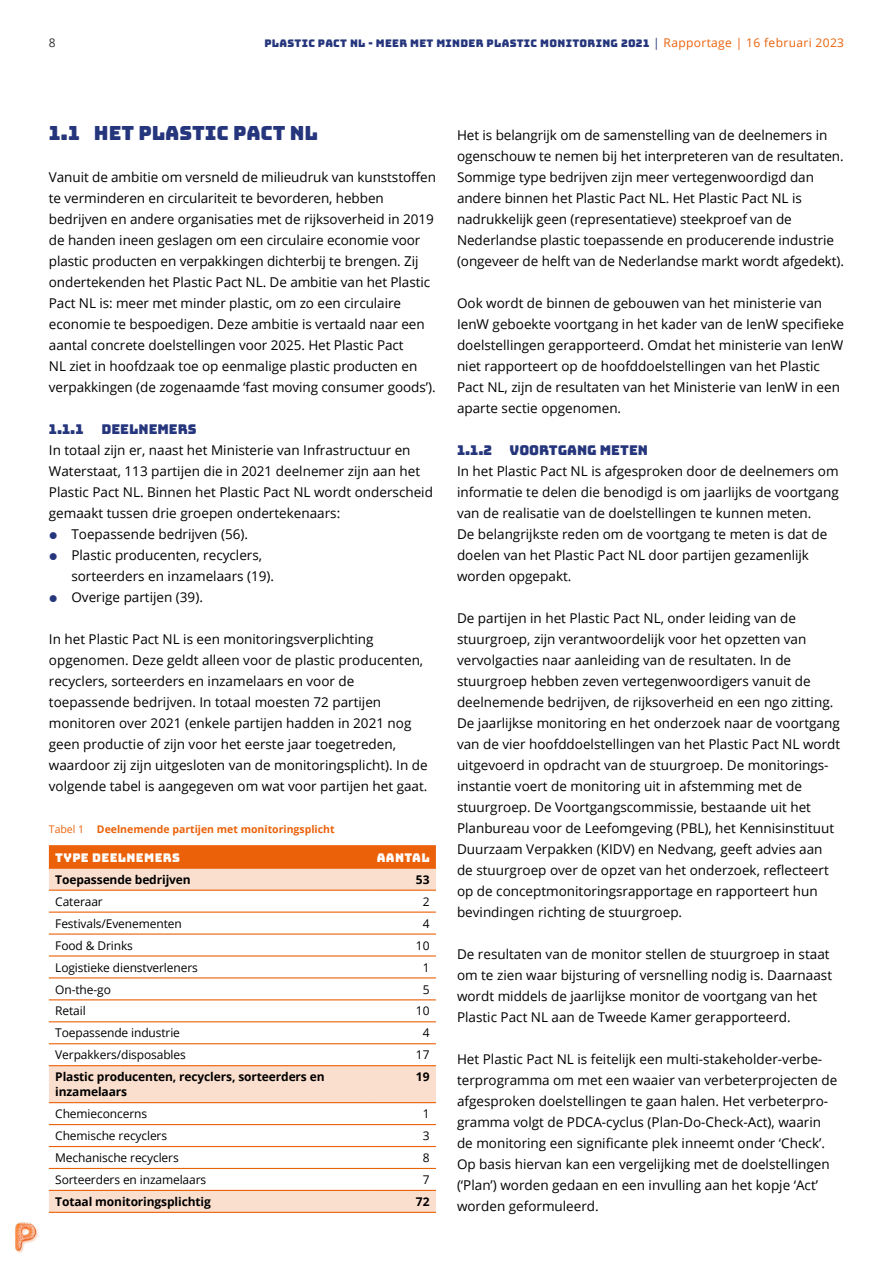
<style>
.page{position:relative;width:893px;height:1263px;background:#fff}
.page>*{position:absolute;margin:0;border:0;box-sizing:border-box;transform-origin:0 0}
.Kop_2{font:19.5px "Bungee";color:#26367d}
.Brood{font:13.5px/21px "Open Sans";color:#000}
.Brood_zonder{font:13.5px/21px "Open Sans";color:#000}
.Opsomming_zonder_wit{font:13.5px/21px "Open Sans";color:#000}
.Kop_3_met{font:13.5px "Bungee";color:#26367d}
.Tabel_inhoudscel{font:12px "Open Sans";letter-spacing:-.01em;color:#000}
.Tabel_subkopje_links{font:700 12px/15px "Open Sans";letter-spacing:-.01em;color:#000}
.Tabel_kopcel_boven{font:12px "Bungee";letter-spacing:.03em;color:#fff}
.t1{font:12px "Open Sans";color:#333}
.t2{font:10.5px "Bungee";letter-spacing:.03em;color:#26367d}
.Tabel_titel{font:700 10.5px "Open Sans";color:#eb610a}
.s1{font-family:"Open Sans";font-size:12px}
.s2{font-family:"Open Sans";font-size:12px;color:#eb610a}
.s3{font-weight:400}
</style>
<div class="page">
<div style="left:49px;top:845px;width:387px;height:23px;background:#eb610a"></div>
<svg style="left:49px;top:869px;width:387px;height:343px"></svg>
<hr style="left:49px;top:911px;width:321px;height:2px;background:#eb610a">
<hr style="left:370px;top:911px;width:66px;height:2px;background:#eb610a">
<hr style="left:49px;top:933px;width:321px;height:2px;background:#eb610a">
<hr style="left:370px;top:933px;width:66px;height:2px;background:#eb610a">
<hr style="left:49px;top:955px;width:321px;height:1px;background:#eb610a">
<hr style="left:370px;top:955px;width:66px;height:1px;background:#eb610a">
<hr style="left:49px;top:977px;width:321px;height:1px;background:#eb610a">
<hr style="left:370px;top:977px;width:66px;height:1px;background:#eb610a">
<hr style="left:49px;top:999px;width:321px;height:1px;background:#eb610a">
<hr style="left:370px;top:999px;width:66px;height:1px;background:#eb610a">
<hr style="left:49px;top:1021px;width:321px;height:1px;background:#eb610a">
<hr style="left:370px;top:1021px;width:66px;height:1px;background:#eb610a">
<hr style="left:49px;top:1043px;width:321px;height:1px;background:#eb610a">
<hr style="left:370px;top:1043px;width:66px;height:1px;background:#eb610a">
<hr style="left:49px;top:1124px;width:321px;height:1px;background:#eb610a">
<hr style="left:370px;top:1124px;width:66px;height:1px;background:#eb610a">
<hr style="left:49px;top:1146px;width:321px;height:1px;background:#eb610a">
<hr style="left:370px;top:1146px;width:66px;height:1px;background:#eb610a">
<hr style="left:49px;top:1168px;width:321px;height:1px;background:#eb610a">
<hr style="left:370px;top:1168px;width:66px;height:1px;background:#eb610a">
<hr style="left:49px;top:868px;width:321px;height:1px;background:#eb610a">
<hr style="left:370px;top:868px;width:66px;height:1px;background:#eb610a">
<hr style="left:49px;top:890px;width:321px;height:1px;background:#eb610a">
<hr style="left:370px;top:890px;width:66px;height:1px;background:#eb610a">
<hr style="left:49px;top:1065px;width:321px;height:1px;background:#eb610a">
<hr style="left:370px;top:1065px;width:66px;height:1px;background:#eb610a">
<hr style="left:49px;top:1102px;width:321px;height:1px;background:#eb610a">
<hr style="left:370px;top:1102px;width:66px;height:1px;background:#eb610a">
<hr style="left:49px;top:1190px;width:321px;height:1px;background:#eb610a">
<hr style="left:370px;top:1190px;width:66px;height:1px;background:#eb610a">
<hr style="left:49px;top:1212px;width:321px;height:1px;background:#eb610a">
<hr style="left:370px;top:1212px;width:66px;height:1px;background:#eb610a">
<img style="left:15px;top:1222px;width:23px;height:31px">
<p class="t1" style="left:49px;top:35px;width:8px">8</p>
<p class="t2" style="left:264px;top:38px;width:581px">PLASTIC PACT NL - MEER MET MINDER PLASTIC MONITORING 2021 <span class="s1">|</span> <span class="s2">Rapportage | 16 februari 2023</span></p>
<h2 class="Kop_2" style="left:49px;top:122px;width:271px">1.1 HET PLASTIC PACT NL</h2>
<p class="Brood" style="left:49px;top:166px;width:389px">Vanuit de ambitie om versneld de milieudruk van kunststoffen te verminderen en circulariteit te bevorderen, hebben bedrijven en andere organisaties met de rijksoverheid in 2019 de handen ineen geslagen om een circulaire economie voor plastic producten en verpakkingen dichterbij te brengen. Zij ondertekenden het Plastic Pact NL. De ambitie van het Plastic Pact NL is: meer met minder plastic, om zo een circulaire economie te bespoedigen. Deze ambitie is vertaald naar een aantal concrete doelstellingen voor 2025. Het Plastic Pact<br>NL ziet in hoofdzaak toe op eenmalige plastic producten en verpakkingen (de zogenaamde ‘fast moving consumer goods’).</p>
<h3 class="Kop_3_met" style="left:49px;top:422px;width:36px">1.1.1</h3>
<h3 class="Kop_3_met" style="left:101px;top:422px;width:97px">DEELNEMERS</h3>
<p class="Brood_zonder" style="left:49px;top:439px;width:386px">In totaal zijn er, naast het Ministerie van Infrastructuur en Waterstaat, 113 partijen die in 2021 deelnemer zijn aan het Plastic Pact NL. Binnen het Plastic Pact NL wordt onderscheid gemaakt tussen drie groepen ondertekenaars:</p>
<p class="Opsomming_zonder_wit" style="left:71px;top:523px;width:178px">Toepassende bedrijven (56).</p>
<p class="Opsomming_zonder_wit" style="left:71px;top:544px;width:204px">Plastic producenten, recyclers, sorteerders en inzamelaars (19).</p>
<p class="Opsomming_zonder_wit" style="left:71px;top:586px;width:133px">Overige partijen (39).</p>
<p class="Brood" style="left:49px;top:628px;width:380px">In het Plastic Pact NL is een monitoringsverplichting opgenomen. Deze geldt alleen voor de plastic producenten, recyclers, sorteerders en inzamelaars en voor de toepassende bedrijven. In totaal moesten 72 partijen monitoren over 2021 (enkele partijen hadden in 2021 nog geen productie of zijn voor het eerste jaar toegetreden, waardoor zij zijn uitgesloten van de monitoringsplicht). In de volgende tabel is aangegeven om wat voor partijen het gaat.</p>
<p class="Tabel_titel" style="left:49px;top:822px;width:287px"><span class="s3">Tabel 1</span> Deelnemende partijen met monitoringsplicht</p>
<p class="Tabel_kopcel_boven" style="left:55px;top:851px;width:126px">TYPE DEELNEMERS</p>
<p class="Tabel_kopcel_boven" style="left:377px;top:851px;width:54px">AANTAL</p>
<p class="Tabel_subkopje_links" style="left:55px;top:872px;width:137px">Toepassende bedrijven</p>
<p class="Tabel_subkopje_links" style="left:416px;top:872px;width:15px">53</p>
<p class="Tabel_inhoudscel" style="left:55px;top:893px;width:49px">Cateraar</p>
<p class="Tabel_inhoudscel" style="left:423px;top:893px;width:8px">2</p>
<p class="Tabel_inhoudscel" style="left:55px;top:915px;width:128px">Festivals/Evenementen</p>
<p class="Tabel_inhoudscel" style="left:423px;top:915px;width:8px">4</p>
<p class="Tabel_inhoudscel" style="left:55px;top:937px;width:79px">Food &amp; Drinks</p>
<p class="Tabel_inhoudscel" style="left:416px;top:937px;width:15px">10</p>
<p class="Tabel_inhoudscel" style="left:55px;top:959px;width:144px">Logistieke dienstverleners</p>
<p class="Tabel_inhoudscel" style="left:423px;top:959px;width:8px">1</p>
<p class="Tabel_inhoudscel" style="left:55px;top:981px;width:57px">On-the-go</p>
<p class="Tabel_inhoudscel" style="left:423px;top:981px;width:8px">5</p>
<p class="Tabel_inhoudscel" style="left:55px;top:1003px;width:32px">Retail</p>
<p class="Tabel_inhoudscel" style="left:416px;top:1003px;width:15px">10</p>
<p class="Tabel_inhoudscel" style="left:55px;top:1025px;width:126px">Toepassende industrie</p>
<p class="Tabel_inhoudscel" style="left:423px;top:1025px;width:8px">4</p>
<p class="Tabel_inhoudscel" style="left:55px;top:1047px;width:132px">Verpakkers/disposables</p>
<p class="Tabel_inhoudscel" style="left:416px;top:1047px;width:15px">17</p>
<p class="Tabel_subkopje_links" style="left:55px;top:1069px;width:271px">Plastic producenten, recyclers, sorteerders en inzamelaars</p>
<p class="Tabel_subkopje_links" style="left:416px;top:1069px;width:15px">19</p>
<p class="Tabel_inhoudscel" style="left:55px;top:1105px;width:93px">Chemieconcerns</p>
<p class="Tabel_inhoudscel" style="left:423px;top:1105px;width:8px">1</p>
<p class="Tabel_inhoudscel" style="left:55px;top:1127px;width:113px">Chemische recyclers</p>
<p class="Tabel_inhoudscel" style="left:423px;top:1127px;width:8px">3</p>
<p class="Tabel_inhoudscel" style="left:55px;top:1149px;width:125px">Mechanische recyclers</p>
<p class="Tabel_inhoudscel" style="left:423px;top:1149px;width:8px">8</p>
<p class="Tabel_inhoudscel" style="left:55px;top:1171px;width:152px">Sorteerders en inzamelaars</p>
<p class="Tabel_inhoudscel" style="left:423px;top:1171px;width:8px">7</p>
<p class="Tabel_subkopje_links" style="left:55px;top:1194px;width:157px">Totaal monitoringsplichtig</p>
<p class="Tabel_subkopje_links" style="left:416px;top:1194px;width:15px">72</p>
<p class="Brood" style="left:457px;top:124px;width:389px">Het is belangrijk om de samenstelling van de deelnemers in ogenschouw te nemen bij het interpreteren van de resultaten.<br>Sommige type bedrijven zijn meer vertegenwoordigd dan andere binnen het Plastic Pact NL. Het Plastic Pact NL is nadrukkelijk geen (representatieve) steekproef van de Nederlandse plastic toepassende en producerende industrie (ongeveer de helft van de Nederlandse markt wordt afgedekt).</p>
<p class="Brood" style="left:457px;top:292px;width:389px">Ook wordt de binnen de gebouwen van het ministerie van IenW geboekte voortgang in het kader van de IenW specifieke doelstellingen gerapporteerd. Omdat het ministerie van IenW niet rapporteert op de hoofddoelstellingen van het Plastic Pact NL, zijn de resultaten van het Ministerie van IenW in een aparte sectie opgenomen.</p>
<h3 class="Kop_3_met" style="left:457px;top:443px;width:37px">1.1.2</h3>
<h3 class="Kop_3_met" style="left:509px;top:443px;width:140px">VOORTGANG METEN</h3>
<p class="Brood_zonder" style="left:457px;top:460px;width:383px">In het Plastic Pact NL is afgesproken door de deelnemers om informatie te delen die benodigd is om jaarlijks de voortgang van de realisatie van de doelstellingen te kunnen meten.<br>De belangrijkste reden om de voortgang te meten is dat de doelen van het Plastic Pact NL door partijen gezamenlijk worden opgepakt.</p>
<p class="Brood" style="left:457px;top:607px;width:385px">De partijen in het Plastic Pact NL, onder leiding van de stuurgroep, zijn verantwoordelijk voor het opzetten van vervolgacties naar aanleiding van de resultaten. In de stuurgroep hebben zeven vertegenwoordigers vanuit de deelnemende bedrijven, de rijksoverheid en een ngo zitting.<br>De jaarlijkse monitoring en het onderzoek naar de voortgang van de vier hoofddoelstellingen van het Plastic Pact NL wordt uitgevoerd in opdracht van de stuurgroep. De monitorings&shy;instantie voert de monitoring uit in afstemming met de stuurgroep. De Voortgangscommissie, bestaande uit het Planbureau voor de Leefomgeving (PBL), het Kennisinstituut Duurzaam Verpakken (KIDV) en Nedvang, geeft advies aan de stuurgroep over de opzet van het onderzoek, reflecteert op de conceptmonitoringsrapportage en rapporteert hun bevindingen richting de stuurgroep.</p>
<p class="Brood" style="left:457px;top:943px;width:377px">De resultaten van de monitor stellen de stuurgroep in staat om te zien waar bijsturing of versnelling nodig is. Daarnaast wordt middels de jaarlijkse monitor de voortgang van het Plastic Pact NL aan de Tweede Kamer gerapporteerd.</p>
<p class="Brood" style="left:457px;top:1048px;width:382px">Het Plastic Pact NL is feitelijk een multi-stakeholder-verbe&shy;terprogramma om met een waaier van verbeterprojecten de afgesproken doelstellingen te gaan halen. Het verbeterpro&shy;gramma volgt de PDCA-cyclus (Plan-Do-Check-Act), waarin de monitoring een significante plek inneemt onder ‘Check’.<br>Op basis hiervan kan een vergelijking met de doelstellingen (‘Plan’) worden gedaan en een invulling aan het kopje ‘Act’ worden geformuleerd.</p>
</div>
